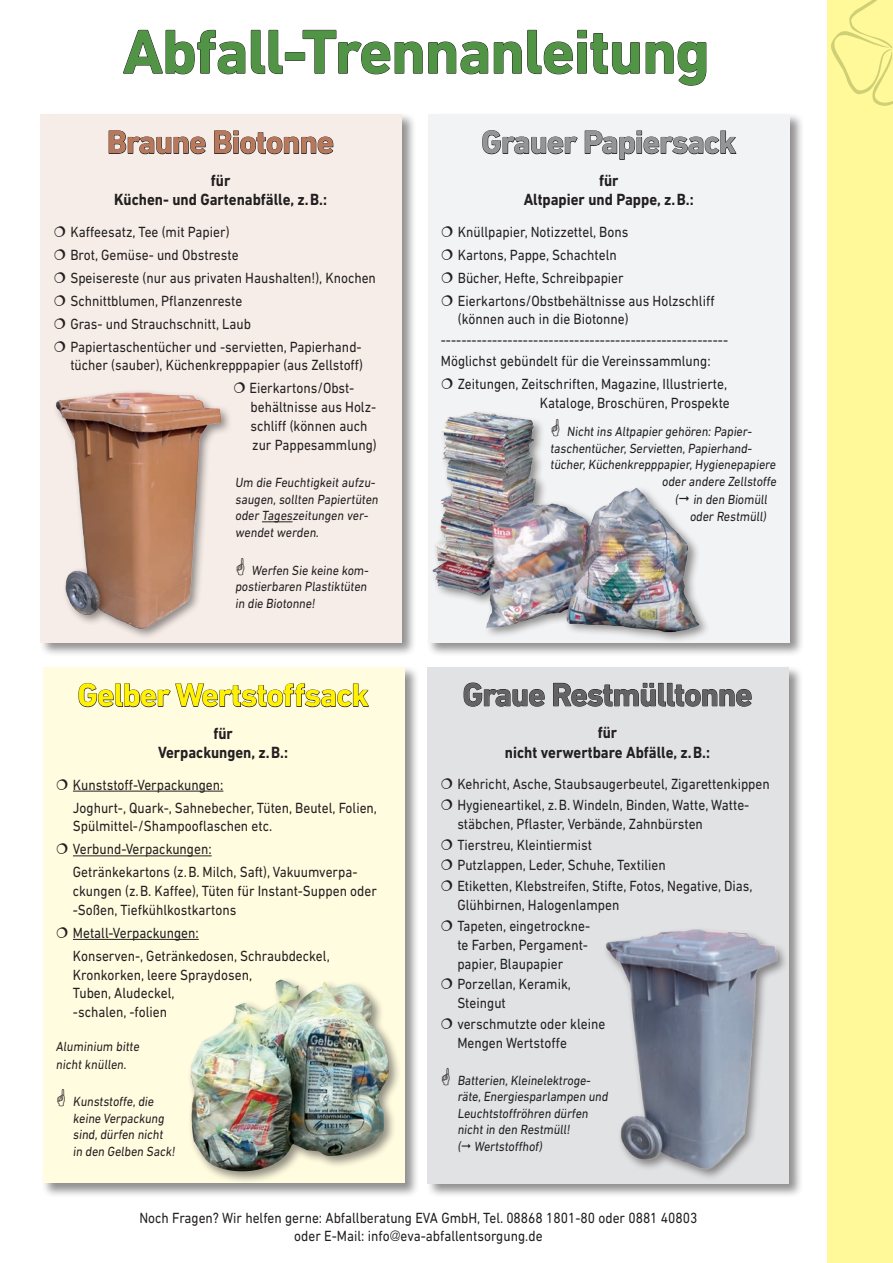
<style>
.page{position:relative;width:893px;height:1263px;background:#fff}
.page>*{position:absolute;margin:0;border:0;box-sizing:border-box;transform-origin:0 0}
.t1{font:700 63px "DIN Next LT Pro";letter-spacing:-.02em;color:#519445}
.t2{font:700 33px "DIN Next LT Pro";letter-spacing:-.03em;color:#fff101}
.t3{font:700 33px "DIN Next LT Pro";letter-spacing:-.03em;color:#636366}
.t4{font:700 33px "DIN Next LT Pro";letter-spacing:-.03em;color:#939598}
.t5{font:700 33px "DIN Next LT Pro";letter-spacing:-.03em;color:#b8785b}
.t6{font:700 16.5px/19.5px "DIN Next LT Pro";color:#231f20;text-align:center;scale:.9 1}
.t7{font:15px/23px "DIN Next LT Pro";color:#231f20;scale:.9 1}
.t8{font:13.5px/16.5px "DIN Next LT Pro";color:#231f20;scale:.9 1}
.s1{font-family:"Frutiger";font-weight:300;font-stretch:condensed}
</style>
<div class="page">
<svg style="left:123px;top:30px;width:160px;height:45px"></svg>
<div style="left:285px;top:52px;width:20px;height:9px;border:1px solid #231f20"></div>
<svg style="left:302px;top:30px;width:405px;height:56px"></svg>
<div style="left:39px;top:113px;width:378px;height:544px;background:#231f20;opacity:.5"></div>
<div style="left:41px;top:114px;width:361px;height:528px;background:#f6ede8"></div>
<hr style="left:262px;top:521px;width:30px;height:1px;background:#231f20">
<svg style="left:108px;top:130px;width:98px;height:24px"></svg>
<svg style="left:214px;top:130px;width:120px;height:24px"></svg>
<img style="left:55px;top:392px;width:174px;height:245px">
<div style="left:426px;top:113px;width:378px;height:544px;background:#231f20;opacity:.5"></div>
<div style="left:428px;top:114px;width:361px;height:528px;background:#f2f3f4"></div>
<svg style="left:482px;top:130px;width:96px;height:24px"></svg>
<svg style="left:584px;top:130px;width:152px;height:30px"></svg>
<div style="left:41px;top:665px;width:378px;height:533px;background:#231f20;opacity:.5"></div>
<div style="left:43px;top:667px;width:362px;height:516px;background:#fffce0"></div>
<hr style="left:73px;top:791px;width:150px;height:1px;background:#231f20">
<hr style="left:73px;top:855px;width:139px;height:1px;background:#231f20">
<hr style="left:73px;top:939px;width:126px;height:1px;background:#231f20">
<svg style="left:78px;top:683px;width:291px;height:25px"></svg>
<div style="left:187px;top:976px;width:214px;height:208px;background:#231f20;opacity:.5"></div>
<img style="left:187px;top:979px;width:204px;height:199px">
<div style="left:827px;top:0;width:66px;height:1263px;background:#fff99a"></div>
<div style="left:426px;top:665px;width:378px;height:533px;background:#231f20;opacity:.5"></div>
<div style="left:428px;top:667px;width:361px;height:516px;background:#e1e2e4"></div>
<svg style="left:463px;top:682px;width:82px;height:25px"></svg>
<svg style="left:553px;top:683px;width:199px;height:24px"></svg>
<img style="left:568px;top:866px;width:236px;height:322px">
<img style="left:414px;top:391px;width:322px;height:255px">
<svg style="left:552px;top:419px;width:8px;height:18px"></svg>
<svg style="left:679px;top:496px;width:10px;height:6px"></svg>
<h1 class="t1" style="left:123px;top:15px;width:589px">Abfall-Trennanleitung</h1>
<h2 class="t5" style="left:107px;top:123px;width:229px">Braune Biotonne</h2>
<p class="t6" style="left:114px;top:170px;width:238px">für<br>Küchen- und Gartenabfälle, z.B.:</p>
<p class="t7" style="left:66px;top:220px;width:346px">Kaffeesatz, Tee (mit Papier)<br>Brot, Gemüse- und Obstreste<br>Speisereste (nur aus privaten Haushalten!), Knochen Schnittblumen, Pflanzenreste<br>Gras- und Strauchschnitt, Laub -Papiertaschentücher und -servietten, Papierhand-</p>
<p class="t7" style="left:249px;top:354px;width:128px;text-indent:-179px">tücher (sauber), Küchenkrepppapier (aus Zellstoff)<br>Eierkartons/Obst-</p>
<p class="t7" style="left:251px;top:397px;width:142px;line-height:18.8px">behältnisse aus Holz&shy;schliff (können auch zur Pappesammlung)</p>
<p class="t8" style="left:235px;top:474px;width:163px">Um die Feuchtigkeit aufzu&shy;saugen, sollten Papiertüten oder Tageszeitungen ver&shy;wendet werden.</p>
<p class="t8" style="left:235px;top:562px;width:152px;text-indent:16px">Werfen Sie keine kom&shy;postierbaren Plastiktüten in die Biotonne!</p>
<h2 class="t2" style="left:77px;top:676px;width:293px">Gelber Wertstoffsack</h2>
<p class="t6" style="left:158px;top:723px;width:146px">für<br>Verpackungen, z.B.:</p>
<p class="t7" style="left:73px;top:773px;width:339px">Kunststoff-Verpackungen:<br>Joghurt-, Quark-, Sahnebecher, Tüten, Beutel, Folien,</p>
<p class="t7" style="left:73px;top:814px;width:318px">Spülmittel-/Shampooflaschen etc.<br>Verbund-Verpackungen:<br>Getränkekartons (z.B. Milch, Saft), Vakuumverpa-</p>
<p class="t7" style="left:73px;top:881px;width:339px;line-height:18.8px">ckungen (z.B. Kaffee), Tüten für Instant-Suppen oder -Soßen, Tiefkühlkostkartons</p>
<p class="t7" style="left:73px;top:921px;width:287px">Metall-Verpackungen:<br>Konserven-, Getränkedosen, Schraubdeckel,</p>
<p class="t7" style="left:73px;top:965px;width:201px;line-height:18.8px">Kronkorken, leere Spraydosen,<br>Tuben, Aludeckel,<br>-schalen, -folien</p>
<p class="t8" style="left:56px;top:1036px;width:96px;line-height:18.8px">Aluminium bitte nicht knüllen.</p>
<p class="t8" style="left:73px;top:1093px;width:117px">Kunststoffe,die keine Verpackung sind,dürfen nicht in den Gelben Sack!</p>
<h2 class="t4" style="left:481px;top:123px;width:257px">Grauer Papiersack</h2>
<p class="t6" style="left:524px;top:170px;width:190px">für<br>Altpapier und Pappe, z.B.:</p>
<p class="t7" style="left:458px;top:220px;width:287px">Knüllpapier, Notizzettel, Bons<br>Kartons, Pappe, Schachteln<br>Bücher, Hefte, Schreibpapier Eierkartons/Obstbehältnisse aus Holzschliff</p>
<p class="t7" style="left:458px;top:308px;width:191px">(können auch in die Biotonne)</p>
<p class="t7" style="left:441px;top:330px;width:301px;line-height:20.9px">--------------------------------------------------------<br>Möglichst gebündelt für die Vereinssammlung:</p>
<p class="t7" style="left:458px;top:374px;width:304px;line-height:18.8px;text-align:right">Zeitungen, Zeitschriften, Magazine, Illustrierte,<br>Kataloge, Broschüren, Prospekte</p>
<p class="t8" style="left:567px;top:423px;width:206px">Nicht ins Altpapier gehören: Papier-</p>
<p class="t8" style="left:550px;top:440px;width:228px">taschentücher,Servietten,Papierhand-</p>
<p class="t8" style="left:550px;top:456px;width:254px">tücher,Küchenkrepppapier,Hygienepapiere</p>
<p class="t8" style="left:662px;top:473px;width:131px">oder andere Zellstoffe</p>
<p class="t8" style="left:675px;top:491px;width:106px;text-align:right">( in den Biomüll oder Restmüll)</p>
<h2 class="t3" style="left:463px;top:675px;width:291px">Graue Restmülltonne</h2>
<p class="t6" style="left:505px;top:723px;width:229px">für<br>nicht verwertbare Abfälle, z.B.:</p>
<p class="t7" style="left:457px;top:773px;width:349px;line-height:20.9px">Kehricht, Asche, Staubsaugerbeutel, Zigarettenkippen<br>Hygieneartikel, z.B. Windeln, Binden, Watte, Watte-</p>
<p class="t7" style="left:457px;top:813px;width:330px;line-height:20.9px">stäbchen, Pflaster, Verbände, Zahnbürsten Tierstreu, Kleintiermist<br>Putzlappen, Leder, Schuhe, Textilien<br>Etiketten, Klebstreifen, Stifte, Fotos, Negative, Dias,</p>
<p class="t7" style="left:457px;top:894px;width:182px;line-height:20.9px">Glühbirnen, Halogenlampen<br>Tapeten, eingetrockne-</p>
<p class="t7" style="left:457px;top:935px;width:147px;line-height:18.8px">te Farben, Pergament&shy;papier, Blaupapier</p>
<p class="t7" style="left:457px;top:975px;width:128px;line-height:18.8px">Porzellan, Keramik,<br>Steingut</p>
<p class="t7" style="left:457px;top:1014px;width:166px;line-height:18.8px">verschmutzte oder kleine<br>Mengen Wertstoffe</p>
<p class="t8" style="left:457px;top:1071px;width:171px">Batterien,Kleinelektroge&shy;räte,Energiesparlampen und<br>Leuchtstoffröhren dürfen nicht in den Restmüll!<br>( Wertstoffhof)</p>
<p class="t7" style="left:139px;top:1209px;width:622px;line-height:18px;text-align:center">Noch Fragen? Wir helfen gerne: Abfallberatung EVA GmbH, Tel. 08868 1801-80 oder 0881 40803 oder E-Mail: info<span class="s1">@</span>eva-abfallentsorgung.de</p>
</div>
